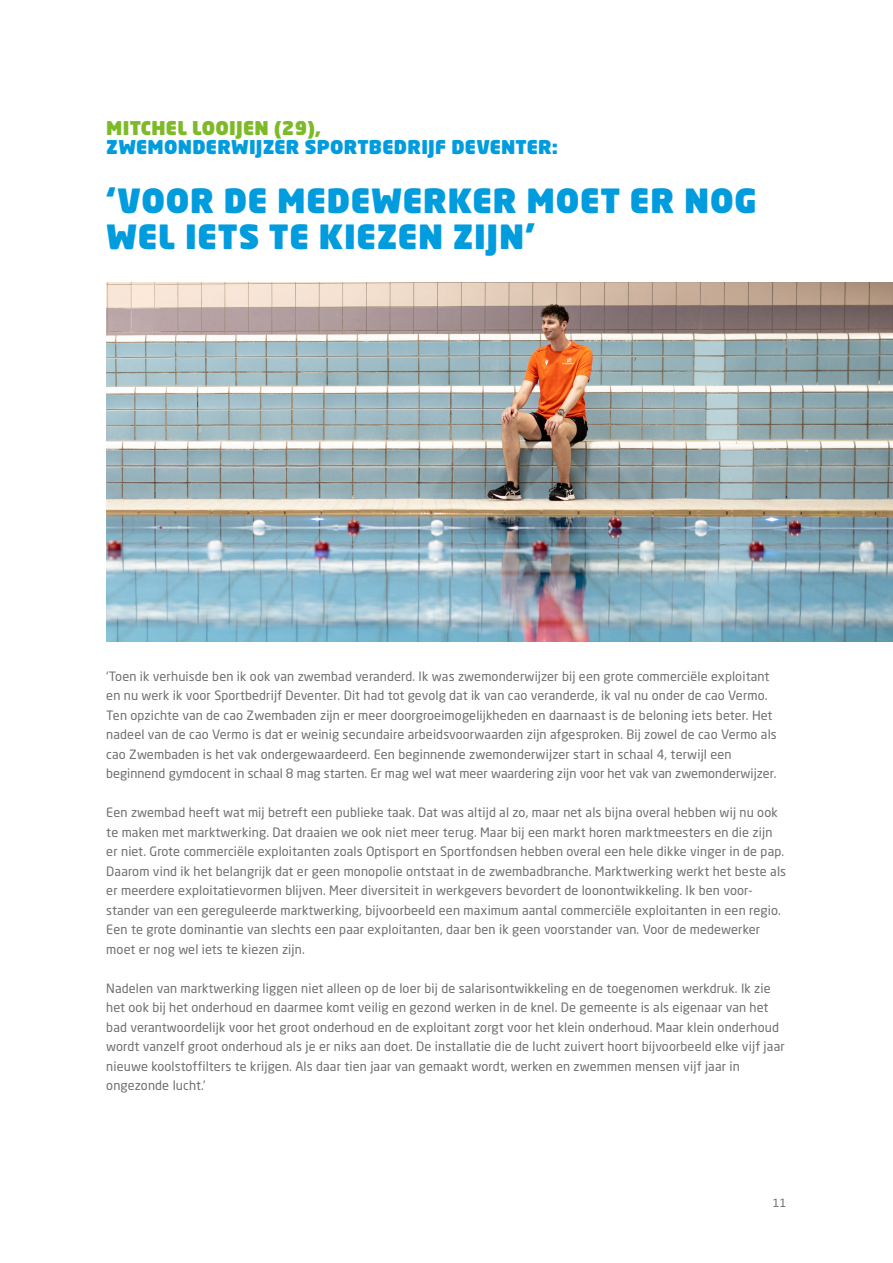
<style>
.page{position:relative;width:893px;height:1263px;background:#fff}
.page>*{position:absolute;margin:0;border:0;box-sizing:border-box;transform-origin:0 0}
.t1{font:900 33px/36px "Neo Sans Pro";letter-spacing:.02em;color:#009cde}
.t2{font:900 18.75px "Neo Sans Pro";letter-spacing:.015em;color:#009cde}
.t3{font:900 18.75px "Neo Sans Pro";letter-spacing:.015em;color:#7eba28}
.t4{font:12.75px/19.5px "Neo Sans Pro";letter-spacing:.01em;color:#706f6f}
.t5{font:11.25px "Neo Sans Pro";color:#706f6f}
</style>
<div class="page">
<img style="left:106px;top:282px;width:787px;height:360px">
<h2 class="t3" style="left:106px;top:115px;width:216px">MITCHEL LOOIJEN (29),</h2>
<h2 class="t2" style="left:106px;top:135px;width:453px">ZWEMONDERWIJZER SPORTBEDRIJF DEVENTER:</h2>
<h1 class="t1" style="left:106px;top:181px;width:652px">‘VOOR DE MEDEWERKER MOET ER NOG<br>WEL IETS TE KIEZEN ZIJN’</h1>
<p class="t4" style="left:106px;top:666px;width:672px">‘Toen ik verhuisde ben ik ook van zwembad veranderd. Ik was zwemonderwijzer bij een grote commerciële exploitant en nu werk ik voor Sportbedrijf Deventer. Dit had tot gevolg dat ik van cao veranderde, ik val nu onder de cao Vermo.<br>Ten opzichte van de cao Zwembaden zijn er meer doorgroeimogelijkheden en daarnaast is de beloning iets beter. Het nadeel van de cao Vermo is dat er weinig secundaire arbeidsvoorwaarden zijn afgesproken. Bij zowel de cao Vermo als cao Zwembaden is het vak ondergewaardeerd. Een beginnende zwemonderwijzer start in schaal 4, terwijl een beginnend gymdocent in schaal 8 mag starten. Er mag wel wat meer waardering zijn voor het vak van zwemonderwijzer.</p>
<p class="t4" style="left:106px;top:803px;width:681px">Een zwembad heeft wat mij betreft een publieke taak. Dat was altijd al zo, maar net als bijna overal hebben wij nu ook te maken met marktwerking. Dat draaien we ook niet meer terug. Maar bij een markt horen marktmeesters en die zijn er niet. Grote commerciële exploitanten zoals Optisport en Sportfondsen hebben overal een hele dikke vinger in de pap.<br>Daarom vind ik het belangrijk dat er geen monopolie ontstaat in de zwembadbranche. Marktwerking werkt het beste als er meerdere exploitatievormen blijven. Meer diversiteit in werkgevers bevordert de loonontwikkeling. Ik ben voor&shy;stander van een gereguleerde marktwerking, bijvoorbeeld een maximum aantal commerciële exploitanten in een regio.<br>Een te grote dominantie van slechts een paar exploitanten, daar ben ik geen voorstander van. Voor de medewerker moet er nog wel iets te kiezen zijn.</p>
<p class="t4" style="left:106px;top:978px;width:680px">Nadelen van marktwerking liggen niet alleen op de loer bij de salarisontwikkeling en de toegenomen werkdruk. Ik zie het ook bij het onderhoud en daarmee komt veilig en gezond werken in de knel. De gemeente is als eigenaar van het bad verantwoordelijk voor het groot onderhoud en de exploitant zorgt voor het klein onderhoud. Maar klein onderhoud wordt vanzelf groot onderhoud als je er niks aan doet. De installatie die de lucht zuivert hoort bijvoorbeeld elke vijf jaar nieuwe koolstoffilters te krijgen. Als daar tien jaar van gemaakt wordt, werken en zwemmen mensen vijf jaar in ongezonde lucht.’</p>
<p class="t5" style="left:773px;top:1196px;width:15px">11</p>
</div>
